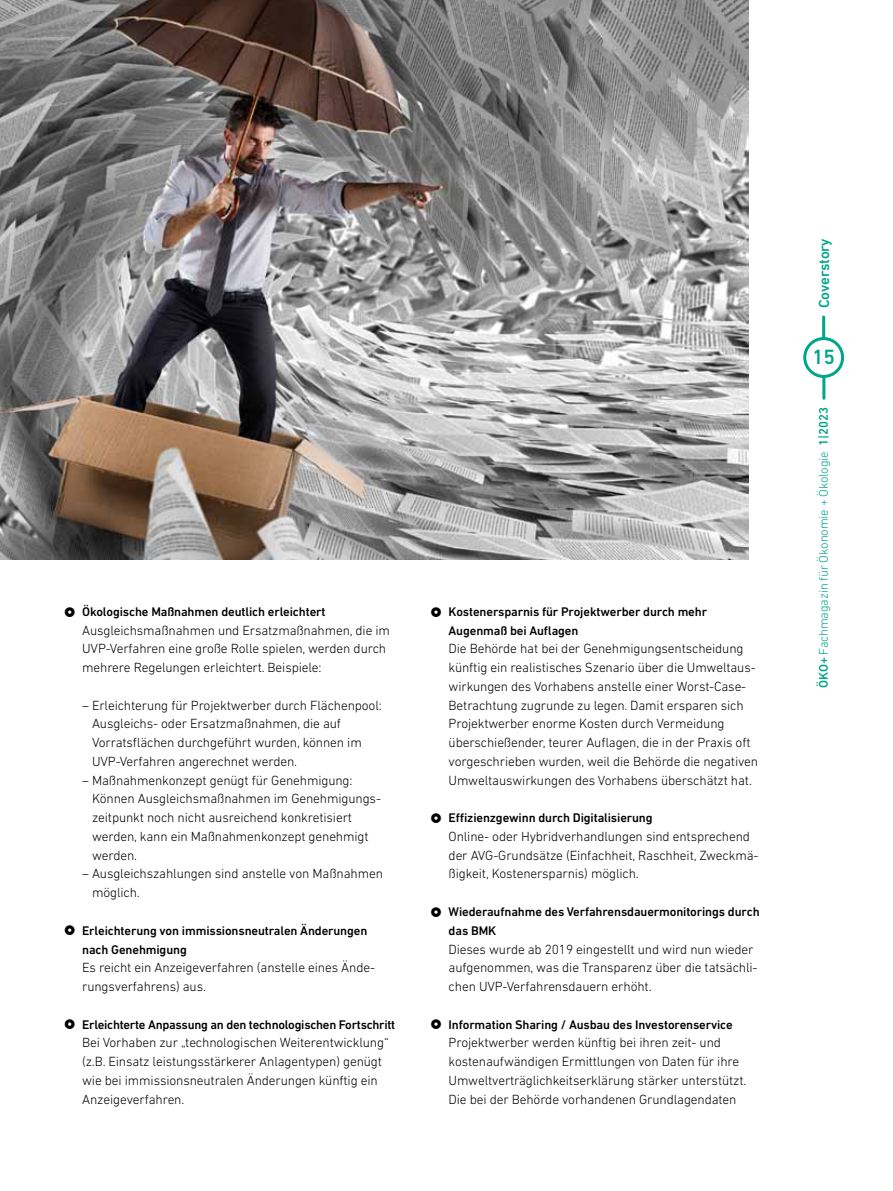
<style>
.page{position:relative;width:893px;height:1191px;background:#fff}
.page>*{position:absolute;margin:0;border:0;box-sizing:border-box;transform-origin:0 0}
.t1{font:500 21px "DIN Next LT Pro";color:#00a68a}
.t2{font:500 15px "DIN Next LT Pro";letter-spacing:-.01em;color:#00a68a}
.t3{font:300 13.5px/18.8px "DIN Next LT Pro";letter-spacing:-.01em;color:#000}
.t4{font:500 12.75px/18.8px "DIN Next LT Pro";letter-spacing:-.01em;color:#000}
.t5{font:300 12.75px "DIN Next LT Pro";letter-spacing:-.01em;color:#00a68a}
.s1{font-weight:500}
</style>
<div class="page">
<div style="left:803px;top:337px;width:41px;height:41px;border:3px solid #00a68a;border-radius:50%"></div>
<hr style="left:822px;top:317px;width:3px;height:21px;background:#00a68a">
<hr style="left:822px;top:377px;width:3px;height:21px;background:#00a68a">
<img style="left:0;top:0;width:748px;height:559px">
<p class="t4" style="left:82px;top:602px;width:245px">Ökologische Maßnahmen deutlich erleichtert</p>
<p class="t3" style="left:82px;top:620px;width:309px">Ausgleichsmaßnahmen und Ersatzmaßnahmen, die im<br>UVP-Verfahren eine große Rolle spielen, werden durch mehrere Regelungen erleichtert. Beispiele:</p>
<p class="t3" style="left:92px;top:695px;width:291px;text-indent:-10px">– Erleichterung für Projektwerber durch Flächenpool:<br>Ausgleichs- oder Ersatzmaßnahmen, die auf Vorratsflächen durchgeführt wurden, können im UVP-Verfahren angerechnet werden.</p>
<p class="t3" style="left:92px;top:770px;width:290px;text-indent:-10px">– Maßnahmenkonzept genügt für Genehmigung:<br>Können Ausgleichsmaßnahmen im Genehmigungs&shy;zeitpunkt noch nicht ausreichend konkretisiert werden, kann ein Maßnahmenkonzept genehmigt werden.</p>
<p class="t3" style="left:92px;top:864px;width:292px;text-indent:-10px">– Ausgleichszahlungen sind anstelle von Maßnahmen möglich.</p>
<p class="t4" style="left:82px;top:921px;width:287px">Erleichterung von immissionsneutralen Änderungen nach Genehmigung</p>
<p class="t3" style="left:82px;top:958px;width:294px">Es reicht ein Anzeigeverfahren (anstelle eines Ände&shy;rungsverfahrens) aus.</p>
<p class="t4" style="left:82px;top:1014px;width:315px">Erleichterte Anpassung an den technologischen Fortschritt</p>
<p class="t3" style="left:82px;top:1033px;width:308px">Bei Vorhaben zur „technologischen Weiterentwicklung“ (z.B. Einsatz leistungsstärkerer Anlagentypen) genügt wie bei immissionsneutralen Änderungen künftig ein Anzeigeverfahren.</p>
<p class="t4" style="left:449px;top:602px;width:260px">Kostenersparnis für Projektwerber durch mehr<br>Augenmaß bei Auflagen</p>
<p class="t3" style="left:449px;top:639px;width:311px">Die Behörde hat bei der Genehmigungsentscheidung künftig ein realistisches Szenario über die Umweltaus&shy;wirkungen des Vorhabens anstelle einer Worst-Case-Betrachtung zugrunde zu legen. Damit ersparen sich Projektwerber enorme Kosten durch Vermeidung überschießender, teurer Auflagen, die in der Praxis oft vorgeschrieben wurden, weil die Behörde die negativen Umweltauswirkungen des Vorhabens überschätzt hat.</p>
<p class="t4" style="left:449px;top:808px;width:205px">Effizienzgewinn durch Digitalisierung</p>
<p class="t3" style="left:449px;top:827px;width:311px">Online- oder Hybridverhandlungen sind entsprechend der AVG-Grundsätze (Einfachheit, Raschheit, Zweckmä&shy;ßigkeit, Kostenersparnis) möglich.</p>
<p class="t4" style="left:449px;top:902px;width:312px">Wiederaufnahme des Verfahrensdauermonitorings durch das BMK</p>
<p class="t3" style="left:449px;top:939px;width:310px">Dieses wurde ab 2019 eingestellt und wird nun wieder aufgenommen, was die Transparenz über die tatsächli&shy;chen UVP-Verfahrensdauern erhöht.</p>
<p class="t4" style="left:449px;top:1014px;width:286px">Information Sharing / Ausbau des Investorenservice</p>
<p class="t3" style="left:449px;top:1033px;width:299px">Projektwerber werden künftig bei ihren zeit- und kostenaufwändigen Ermittlungen von Daten für ihre Umweltverträglichkeitserklärung stärker unterstützt.<br>Die bei der Behörde vorhandenen Grundlagendaten</p>
<p class="t2" style="left:815px;top:308px;width:72px;rotate:-90deg">Coverstory</p>
<h1 class="t1" style="left:812px;top:345px;width:24px">15</h1>
<p class="t5" style="left:816px;top:687px;width:282px;rotate:-90deg"><span class="s1">ÖKO+</span> Fachmagazin für Ökonomie + Ökologie <span class="s1">1|2023</span></p>
</div>
